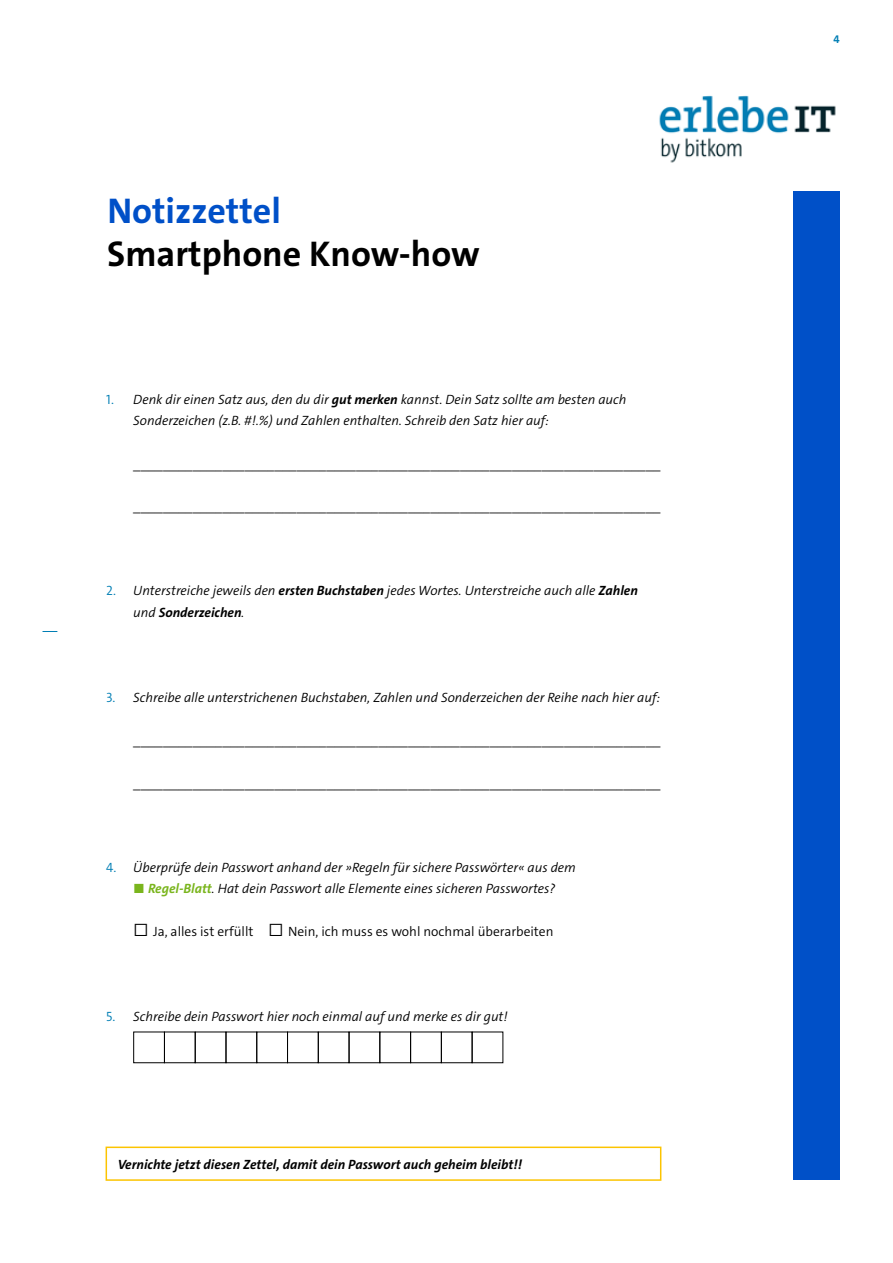
<style>
.page{position:relative;width:893px;height:1263px;background:#fff}
.page>*{position:absolute;margin:0;border:0;box-sizing:border-box;transform-origin:0 0}
.t1{font:700 36px "The Sans C4 s";color:#000}
.t2{font:700 36px "The Sans C4 s";color:#0050c8}
.t3{font:italic 300 13.5px/21.3px "The Sans C4 s";color:#000}
.t4{font:300 13.5px "The Sans C4 s";color:#000}
.t5{font:italic 700 13.5px "The Sans C4 s";color:#000}
.t6{font:700 11.25px "The Sans C4 s";color:#007eb4}
.s1{font-style:normal;color:#007eb4}
.s2{font-weight:700}
.s3{font-style:normal;color:#7ab51d}
.s4{font-weight:700;color:#7ab51d}
.s5{font-size:18px}
</style>
<div class="page">
<svg style="left:43px;top:631px;width:14px;height:1px"></svg>
<img style="left:659px;top:95px;width:177px;height:68px">
<div style="left:133px;top:1031px;width:32px;height:32px;border:1px solid #000"></div>
<div style="left:164px;top:1031px;width:32px;height:32px;border:1px solid #000"></div>
<div style="left:256px;top:1031px;width:32px;height:32px;border:1px solid #000"></div>
<div style="left:287px;top:1031px;width:32px;height:32px;border:1px solid #000"></div>
<div style="left:349px;top:1031px;width:31px;height:32px;border:1px solid #000"></div>
<div style="left:379px;top:1031px;width:32px;height:32px;border:1px solid #000"></div>
<div style="left:410px;top:1031px;width:32px;height:32px;border:1px solid #000"></div>
<div style="left:793px;top:191px;width:47px;height:989px;background:#0050c8"></div>
<div style="left:106px;top:1146px;width:555px;height:35px;border:2px solid #fcc400"></div>
<h1 class="t2" style="left:107px;top:188px;width:175px">Notizzettel</h1>
<h1 class="t1" style="left:107px;top:230px;width:374px">Smartphone Know-how</h1>
<p class="t3" style="left:133px;top:389px;width:495px;text-indent:-27px"><span class="s1">1.</span> Denk dir einen Satz aus, den du dir <span class="s2">gut merken</span> kannst. Dein Satz sollte am besten auch<br>Sonderzeichen (z.B. #!.%) und Zahlen enthalten. Schreib den Satz hier auf:</p>
<p class="t4" style="left:133px;top:454px;width:529px">_______________________________________________________________________</p>
<p class="t4" style="left:133px;top:497px;width:529px">_______________________________________________________________________</p>
<p class="t3" style="left:133px;top:580px;width:506px;text-indent:-27px"><span class="s1">2.</span> Unterstreiche jeweils den <span class="s2">ersten Buchstaben</span> jedes Wortes. Unterstreiche auch alle <span class="s2">Zahlen </span>und <span class="s2">Sonderzeichen</span>.</p>
<p class="t3" style="left:106px;top:686px;width:555px"><span class="s1">3.</span> Schreibe alle unterstrichenen Buchstaben, Zahlen und Sonderzeichen der Reihe nach hier auf:</p>
<p class="t4" style="left:133px;top:731px;width:529px">_______________________________________________________________________</p>
<p class="t4" style="left:133px;top:773px;width:529px">_______________________________________________________________________</p>
<p class="t3" style="left:106px;top:857px;width:471px;text-align:center"><span class="s1">4.</span> Überprüfe dein Passwort anhand der »Regeln für sichere Passwörter« aus dem <span class="s3">◼</span> <span class="s4">Regel-Blatt</span>. Hat dein Passwort alle Elemente eines sicheren Passwortes?</p>
<p class="t4" style="left:133px;top:922px;width:422px"><span class="s5">□</span> Ja, alles ist erfüllt <span class="s5">□</span> Nein, ich muss es wohl nochmal überarbeiten</p>
<p class="t3" style="left:106px;top:1005px;width:403px"><span class="s1">5.</span> Schreibe dein Passwort hier noch einmal auf und merke es dir gut!</p>
<p class="t5" style="left:118px;top:1155px;width:406px">Vernichte jetzt diesen Zettel, damit dein Passwort auch geheim bleibt!!</p>
<p class="t6" style="left:834px;top:31px;width:8px">4</p>
</div>
